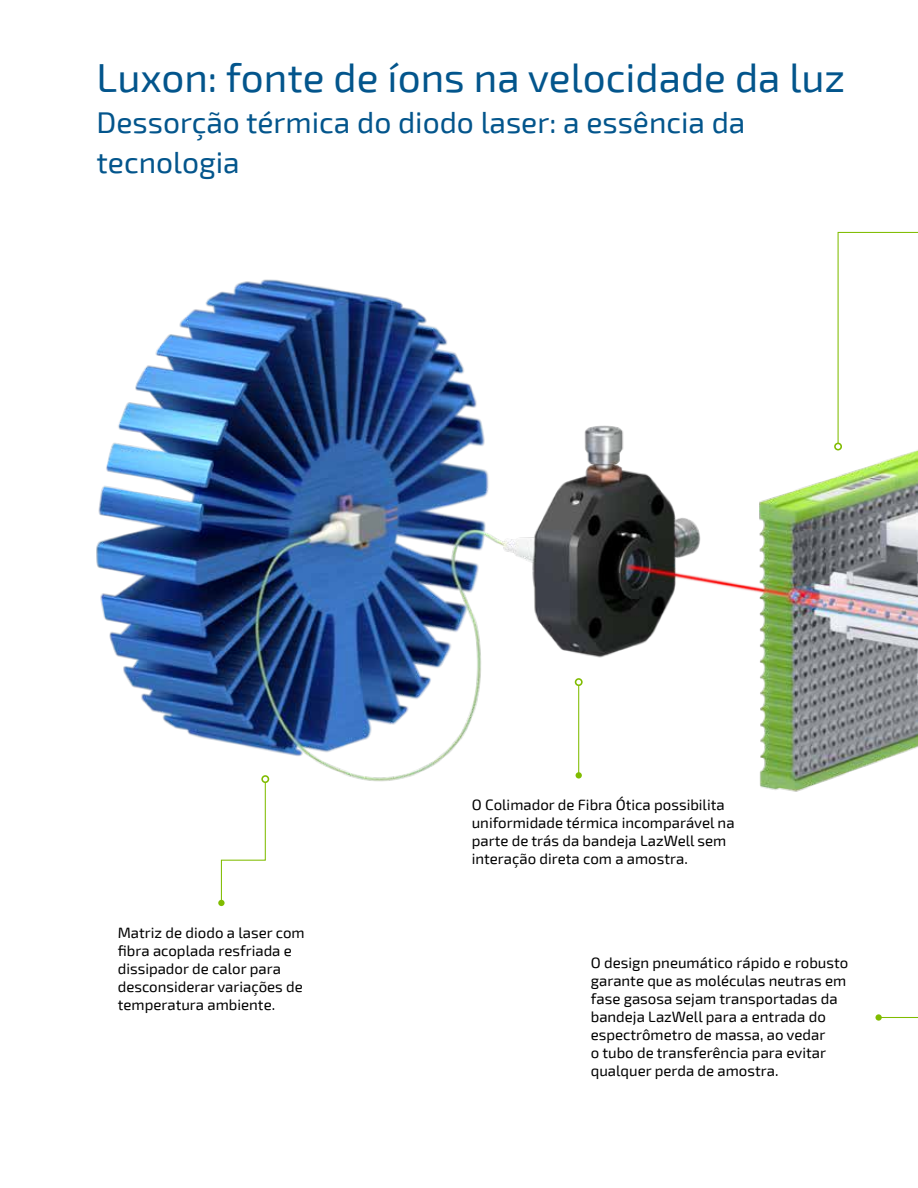
<style>
.page{position:relative;width:918px;height:1188px;background:#fff}
.page>*{position:absolute;margin:0;border:0;box-sizing:border-box;transform-origin:0 0}
.t1{font:40.5px "Exo 2";color:#03558c}
.t2{font:30px/40.5px "Exo 2";color:#03558c}
.t3{font:15px/18px "Exo 2";color:#000}
</style>
<div class="page">
<img style="left:96px;top:279px;width:822px;height:742px">
<svg style="left:878px;top:736px;width:40px;height:283px"></svg>
<svg style="left:875px;top:1014px;width:7px;height:7px"></svg>
<svg style="left:837px;top:231px;width:81px;height:213px"></svg>
<div style="left:834px;top:443px;width:8px;height:7px;border:2px solid #80bc00;border-radius:50%"></div>
<hr style="left:578px;top:685px;width:1px;height:90px;background:#80bc00">
<div style="left:575px;top:678px;width:8px;height:8px;border:2px solid #80bc00;border-radius:50%"></div>
<div style="left:576px;top:772px;width:6px;height:7px;background:#80bc00;border-radius:50%"></div>
<svg style="left:220px;top:781px;width:46px;height:123px"></svg>
<div style="left:261px;top:775px;width:8px;height:8px;border:2px solid #80bc00;border-radius:50%"></div>
<div style="left:218px;top:900px;width:7px;height:6px;background:#80bc00;border-radius:50%"></div>
<h1 class="t1" style="left:97px;top:54px;width:750px">Luxon: fonte de íons na velocidade da luz</h1>
<h2 class="t2" style="left:97px;top:102px;width:650px">Dessorção térmica do diodo laser: a essência da tecnologia</h2>
<p class="t3" style="left:118px;top:924px;width:188px">Matriz de diodo a laser com fibra acoplada resfriada e dissipador de calor para desconsiderar variações de temperatura ambiente.</p>
<p class="t3" style="left:472px;top:796px;width:264px">O Colimador de Fibra Ótica possibilita uniformidade térmica incomparável na parte de trás da bandeja LazWell sem interação direta com a amostra.</p>
<p class="t3" style="left:591px;top:954px;width:259px">O design pneumático rápido e robusto garante que as moléculas neutras em fase gasosa sejam transportadas da bandeja LazWell para a entrada do espectrômetro de massa, ao vedar<br>o tubo de transferência para evitar qualquer perda de amostra.</p>
</div>
